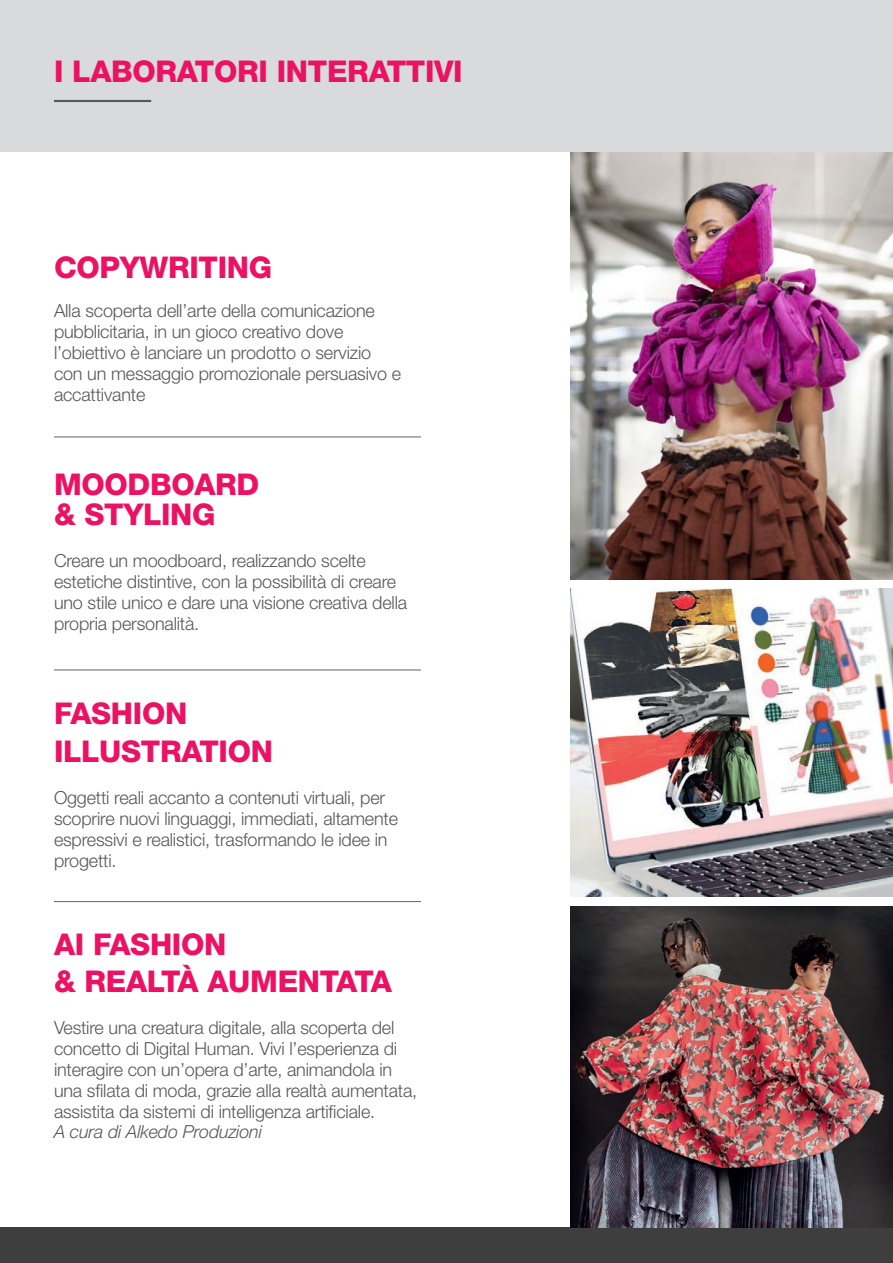
<style>
.page{position:relative;width:893px;height:1263px;background:#fff}
.page>*{position:absolute;margin:0;border:0;box-sizing:border-box;transform-origin:0 0}
.t1{font:800 30px/37.2px "Helvetica Neue LT Std";letter-spacing:-.01em;color:#ec1163}
.t2{font:300 18px/21px "Helvetica Neue LT Std";letter-spacing:-.01em;color:#57585a}
.t3{font:italic 300 18px "Helvetica Neue LT Std";letter-spacing:-.01em;color:#57585a}
</style>
<div class="page">
<div style="left:0;top:1228px;width:893px;height:35px;background:#3e3e3f"></div>
<img style="left:571px;top:152px;width:322px;height:427px">
<img style="left:571px;top:589px;width:322px;height:308px">
<img style="left:571px;top:906px;width:322px;height:322px">
<div style="left:0;top:0;width:893px;height:152px;background:#d9dadc"></div>
<hr style="left:54px;top:100px;width:97px;height:2px;background:#57585a">
<hr style="left:54px;top:670px;width:367px;height:1px;background:#636366">
<hr style="left:54px;top:901px;width:367px;height:1px;background:#636366">
<hr style="left:54px;top:437px;width:367px;height:1px;background:#636366">
<h1 class="t1" style="left:54px;top:53px;width:410px">I LABORATORI INTERATTIVI</h1>
<h1 class="t1" style="left:54px;top:249px;width:220px">COPYWRITING</h1>
<p class="t2" style="left:54px;top:300px;width:349px">Alla scoperta dell’arte della comunicazione pubblicitaria, in un gioco creativo dove l’obiettivo è lanciare un prodotto o servizio con un messaggio promozionale persuasivo e accattivante</p>
<h1 class="t1" style="left:54px;top:470px;width:207px;line-height:30px">MOODBOARD &amp; STYLING</h1>
<p class="t2" style="left:54px;top:550px;width:355px">Creare un moodboard, realizzando scelte estetiche distintive, con la possibilità di creare uno stile unico e dare una visione creativa della propria personalità.</p>
<h1 class="t1" style="left:54px;top:695px;width:220px">FASHION<br>ILLUSTRATION</h1>
<p class="t2" style="left:54px;top:786px;width:345px">Oggetti reali accanto a contenuti virtuali, per scoprire nuovi linguaggi, immediati, altamente espressivi e realistici, trasformando le idee in progetti.</p>
<h1 class="t1" style="left:54px;top:925px;width:339px">AI FASHION<br>&amp; REALTÀ AUMENTATA</h1>
<p class="t2" style="left:54px;top:1017px;width:365px">Vestire una creatura digitale, alla scoperta del concetto di Digital Human. Vivi l’esperienza di interagire con un’opera d’arte, animandola in una sfilata di moda, grazie alla realtà aumentata, assistita da sistemi di intelligenza artificiale.</p>
<p class="t3" style="left:54px;top:1120px;width:210px">A cura di Alkedo Produzioni</p>
</div>
